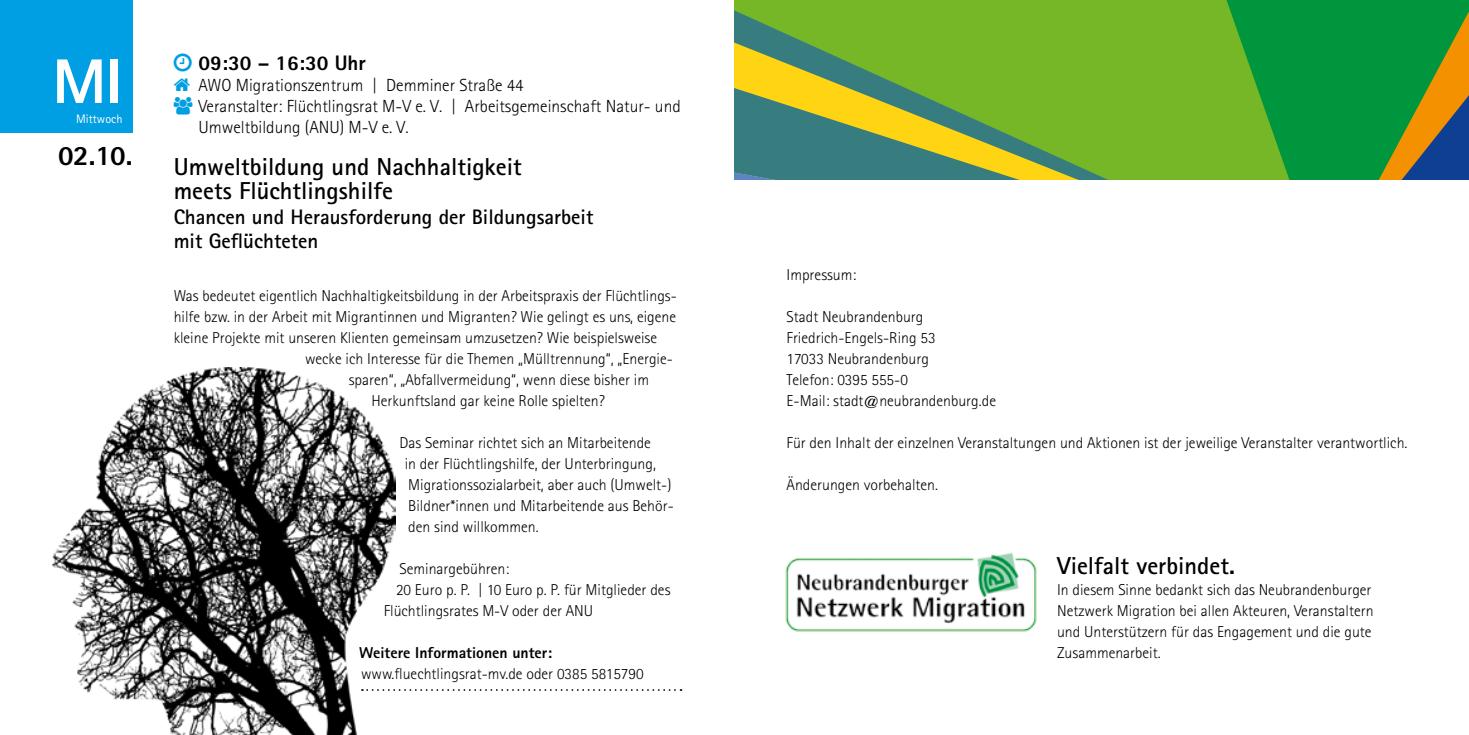
<style>
.page{position:relative;width:1469px;height:735px;background:#fff}
.page>*{position:absolute;margin:0;border:0;box-sizing:border-box;transform-origin:0 0}
.t1{font:800 63px "Rotis Sans Serif";color:#fff}
.t2{font:800 28px "Rotis Sans Serif";color:#000}
.t3{font:700 24.5px/24.5px "Rotis Sans Serif";color:#000}
.t4{font:700 21px/24.5px "Rotis Sans Serif";color:#000}
.t5{font:800 21px "Rotis Sans Serif";color:#000}
.t6{font:300 17.5px/21px "Rotis Sans Serif";color:#000}
.t7{font:300 15.75px/21px "Rotis Sans Serif";color:#000}
.t8{font:800 15.75px "Rotis Sans Serif";color:#000}
.t9{font:12.25px "Rotis Sans Serif";color:#fff}
</style>
<div class="page">
<svg style="left:1324px;top:0;width:144px;height:179px;background:#2b8c3b"></svg>
<svg style="left:734px;top:0;width:590px;height:179px;background:#69aa38"></svg>
<img style="left:785px;top:552px;width:252px;height:80px">
<svg style="left:398px;top:689px;width:283px;height:1px"></svg>
<img style="left:52px;top:367px;width:343px;height:367px">
<div style="left:0;top:0;width:132px;height:132px;background:#009ee3"></div>
<h1 class="t1" style="left:53px;top:41px;width:71px">MI</h1>
<p class="t9" style="left:76px;top:111px;width:48px">Mittwoch</p>
<h2 class="t2" style="left:58px;top:137px;width:76px">02.10.</h2>
<h3 class="t5" style="left:198px;top:49px;width:169px">09:30 – 16:30 Uhr</h3>
<p class="t6" style="left:198px;top:74px;width:484px">AWO Migrationszentrum | Demminer Straße 44<br>Veranstalter: Flüchtlingsrat M-V e. V. | Arbeitsgemeinschaft Natur- und<br>Umweltbildung (ANU) M-V e. V.</p>
<h3 class="t3" style="left:174px;top:153px;width:349px">Umweltbildung und Nachhaltigkeit meets Flüchtlingshilfe</h3>
<h3 class="t4" style="left:174px;top:204px;width:421px">Chancen und Herausforderung der Bildungsarbeit mit Geflüchteten</h3>
<p class="t7" style="left:174px;top:285px;width:504px">Was bedeutet eigentlich Nachhaltigkeitsbildung in der Arbeitspraxis der Flüchtlings-</p>
<p class="t7" style="left:174px;top:306px;width:504px">hilfe bzw. in der Arbeit mit Migrantinnen und Migranten? Wie gelingt es uns, eigene</p>
<p class="t7" style="left:174px;top:327px;width:485px">kleine Projekte mit unseren Klienten gemeinsam umzusetzen? Wie beispielsweise</p>
<p class="t7" style="left:305px;top:348px;width:369px">wecke ich Interesse für die Themen „Mülltrennung“, „Energie-</p>
<p class="t7" style="left:349px;top:369px;width:302px">sparen“, „Abfallvermeidung“, wenn diese bisher im</p>
<p class="t7" style="left:371px;top:390px;width:235px">Herkunftsland gar keine Rolle spielten?</p>
<p class="t7" style="left:405px;top:432px;width:270px;text-indent:-5px">Das Seminar richtet sich an Mitarbeitende<br>in der Flüchtlingshilfe, der Unterbringung, Migrationssozialarbeit, aber auch (Umwelt-)<br>Bildner*innen und Mitarbeitende aus Behör&shy;den sind willkommen.</p>
<p class="t7" style="left:399px;top:558px;width:111px">Seminargebühren:</p>
<p class="t7" style="left:396px;top:579px;width:276px">20 Euro p. P. | 10 Euro p. P. für Mitglieder des</p>
<p class="t7" style="left:384px;top:600px;width:211px">Flüchtlingsrates M-V oder der ANU</p>
<p class="t8" style="left:359px;top:642px;width:194px">Weitere Informationen unter:</p>
<p class="t7" style="left:361px;top:663px;width:284px">www.fluechtlingsrat-mv.de oder 0385 5815790</p>
<p class="t7" style="left:786px;top:264px;width:71px">Impressum:</p>
<p class="t7" style="left:786px;top:306px;width:211px">Stadt Neubrandenburg<br>Friedrich-Engels-Ring 53<br>17033 Neubrandenburg<br>Telefon: 0395 555-0<br>E-Mail: stadt@neubrandenburg.de</p>
<p class="t7" style="left:786px;top:432px;width:622px">Für den Inhalt der einzelnen Veranstaltungen und Aktionen ist der jeweilige Veranstalter verantwortlich.</p>
<p class="t7" style="left:786px;top:474px;width:153px">Änderungen vorbehalten.</p>
<h3 class="t3" style="left:1057px;top:552px;width:179px">Vielfalt verbindet.</h3>
<p class="t7" style="left:1057px;top:579px;width:318px">In diesem Sinne bedankt sich das Neubrandenburger Netzwerk Migration bei allen Akteuren, Veranstaltern und Unterstützern für das Engagement und die gute Zusammenarbeit.</p>
</div>
